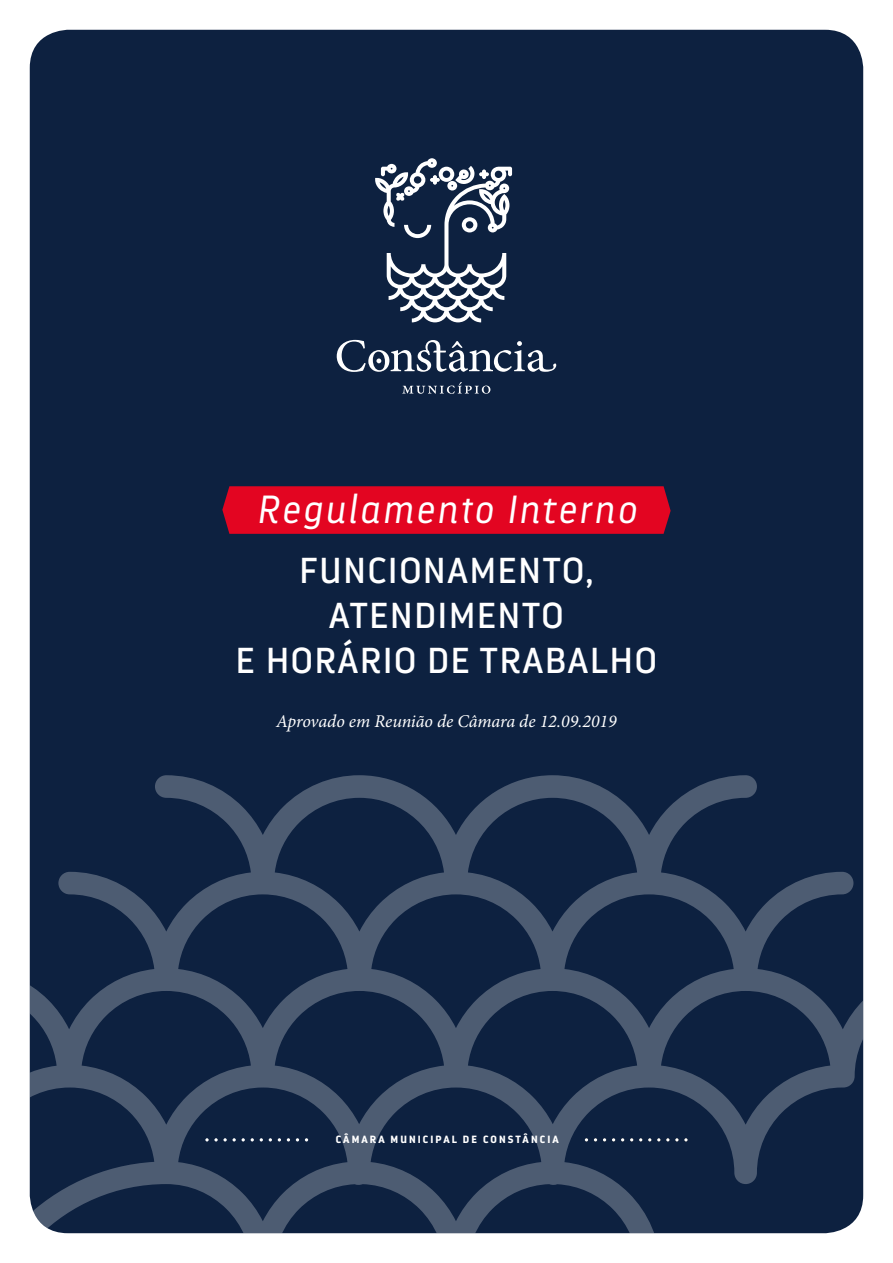
<style>
.page{position:relative;width:893px;height:1263px;background:#fff}
.page>*{position:absolute;margin:0;border:0;box-sizing:border-box;transform-origin:0 0}
.t1{font:italic 300 39px "Darwin Pro";letter-spacing:.075em;color:#fff}
.t2{font:36px/45px "Darwin Pro";letter-spacing:.05em;color:#fff;text-align:center}
.t3{font:italic 18px "Minion Pro";letter-spacing:-.005em;color:#fff}
.t4{font:700 10.5px "Darwin Pro";letter-spacing:.2em;color:#fff}
</style>
<div class="page">
<div style="left:30px;top:30px;width:833px;height:1203px;background:#0d2140;border-radius:38px"></div>
<svg style="left:375px;top:158px;width:137px;height:164px"></svg>
<svg style="left:337px;top:340px;width:219px;height:32px"></svg>
<svg style="left:402px;top:382px;width:88px;height:12px"></svg>
<svg style="left:30px;top:775px;width:833px;height:458px"></svg>
<svg style="left:205px;top:1138px;width:31px;height:3px"></svg>
<svg style="left:675px;top:1138px;width:13px;height:3px"></svg>
<div style="left:222px;top:486px;width:449px;height:48px;background:#e30521"></div>
<p class="t1" style="left:257px;top:484px;width:381px">Regulamento Interno</p>
<p class="t2" style="left:236px;top:547px;width:422px">FUNCIONAMENTO,<br>ATENDIMENTO<br>E HORÁRIO DE TRABALHO</p>
<p class="t3" style="left:276px;top:708px;width:342px">Aprovado em Reunião de Câmara de 12.09.2019</p>
<p class="t4" style="left:336px;top:1132px;width:224px">CÂMARA MUNICIPAL DE CONSTÂNCIA</p>
</div>
